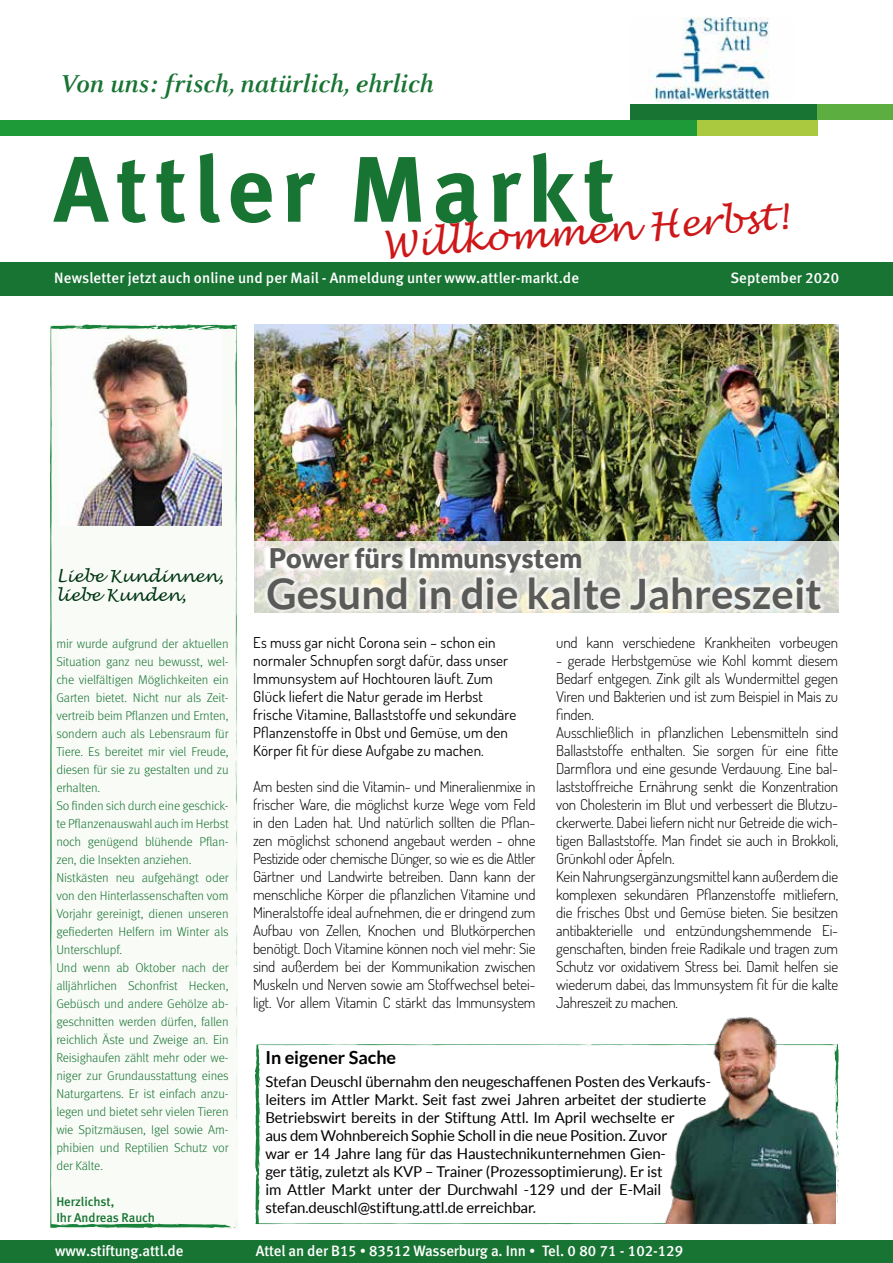
<style>
.page{position:relative;width:893px;height:1263px;background:#fff}
.page>*{position:absolute;margin:0;border:0;box-sizing:border-box;transform-origin:0 0}
.t1{font:93px "Meta Bold LF";letter-spacing:.08em;color:#187433}
.t2{font:700 42px "Lato";color:#5a5a59}
.t3{font:italic 36px "Lucida Handwriting";color:#cd1719}
.t4{font:italic 700 27px "Celeste OT";color:#187433}
.t5{font:900 27px "Lato";color:#5a5a59}
.t6{font:700 18px "Lato";color:#000}
.t7{font:italic 16.5px/19.8px "Lucida Handwriting";color:#003511}
.t8{font:300 15px/18px "Dosis";letter-spacing:-.01em;color:#000}
.t9{font:15px/18px "Lato";letter-spacing:-.01em;color:#000}
.t10{font:15px/18px "Dosis";letter-spacing:.01em;color:#000}
.t11{font:15px "Meta Medium LF";letter-spacing:.005em;color:#fff}
.t12{font:300 12.75px/18px "Meta";letter-spacing:-.01em;color:#187433}
.t13{font:500 12.75px/15.8px "Meta";color:#187433}
.s1{font-family:"Meta";font-weight:300}
</style>
<div class="page">
<img style="left:254px;top:324px;width:585px;height:217px">
<div style="left:50px;top:324px;width:187px;height:904px;background:#f8fbf6"></div>
<svg style="left:74px;top:327px;width:7px;height:3px"></svg>
<svg style="left:236px;top:730px;width:1px;height:163px"></svg>
<svg style="left:236px;top:631px;width:1px;height:71px"></svg>
<svg style="left:236px;top:524px;width:1px;height:33px"></svg>
<svg style="left:188px;top:324px;width:7px;height:6px"></svg>
<svg style="left:228px;top:1218px;width:9px;height:11px"></svg>
<svg style="left:51px;top:592px;width:1px;height:15px"></svg>
<svg style="left:52px;top:707px;width:1px;height:17px"></svg>
<div style="left:0;top:120px;width:697px;height:15px;background:#1e9b38"></div>
<div style="left:630px;top:104px;width:188px;height:16px;background:#187433"></div>
<div style="left:697px;top:120px;width:121px;height:15px;background:#aac93e"></div>
<div style="left:818px;top:105px;width:75px;height:15px;background:#5dae41"></div>
<img style="left:648px;top:18px;width:122px;height:84px">
<img style="left:60px;top:331px;width:161px;height:195px">
<div style="left:0;top:1240px;width:893px;height:23px;background:#187433"></div>
<div style="left:0;top:262px;width:893px;height:34px;background:#187433"></div>
<svg style="left:254px;top:541px;width:585px;height:71px;background:#d8ded8"></svg>
<div style="left:264px;top:574px;width:561px;height:39px;background:#fff;opacity:.55"></div>
<svg style="left:262px;top:545px;width:319px;height:32px"></svg>
<svg style="left:255px;top:1044px;width:584px;height:180px"></svg>
<svg style="left:329px;top:1045px;width:21px;height:1px"></svg>
<svg style="left:836px;top:1105px;width:3px;height:103px"></svg>
<svg style="left:836px;top:1075px;width:3px;height:21px"></svg>
<svg style="left:828px;top:1222px;width:11px;height:3px"></svg>
<svg style="left:255px;top:1089px;width:5px;height:11px"></svg>
<img style="left:656px;top:1017px;width:180px;height:206px">
<h3 class="t4" style="left:60px;top:68px;width:374px">Von uns: frisch, natürlich, ehrlich</h3>
<h1 class="t1" style="left:54px;top:131px;width:562px">Attler Markt</h1>
<h3 class="t3" style="left:381px;top:224px;width:408px;rotate:-4deg">Willkommen Herbst!</h3>
<p class="t11" style="left:54px;top:269px;width:526px">Newsletter jetzt auch online und per Mail - Anmeldung unter www.attler-markt.de</p>
<p class="t11" style="left:730px;top:269px;width:110px">September 2020</p>
<p class="t7" style="left:56px;top:566px;width:169px">Liebe Kundinnen, liebe Kunden,</p>
<p class="t12" style="left:56px;top:634px;width:174px">mir wurde aufgrund der aktuellen<br>Situation ganz neu bewusst, wel&shy;che vielfältigen Möglichkeiten ein<br>Garten bietet. Nicht nur als Zeit&shy;vertreib beim Pflanzen und Ernten, sondern auch als Lebensraum für<br>Tiere. Es bereitet mir viel Freude, diesen für sie zu gestalten und zu erhalten.<br>So finden sich durch eine geschick&shy;te Pflanzenauswahl auch im Herbst noch genügend blühende Pflan&shy;zen, die Insekten anziehen.<br>Nistkästen neu aufgehängt oder von den Hinterlassenschaften vom<br>Vorjahr gereinigt, dienen unseren gefiederten Helfern im Winter als<br>Unterschlupf.<br>Und wenn ab Oktober nach der alljährlichen Schonfrist Hecken,<br>Gebüsch und andere Gehölze ab&shy;geschnitten werden dürfen, fallen reichlich Äste und Zweige an. Ein<br>Reisighaufen zählt mehr oder we&shy;niger zur Grundausstattung eines<br>Naturgartens. Er ist einfach anzu&shy;legen und bietet sehr vielen Tieren wie Spitzmäusen, Igel sowie Am&shy;phibien und Reptilien Schutz vor der Kälte.</p>
<p class="t13" style="left:56px;top:1194px;width:100px">Herzlichst,<br>Ihr Andreas Rauch</p>
<h3 class="t5" style="left:269px;top:542px;width:315px">Power fürs Immunsystem</h3>
<h2 class="t2" style="left:266px;top:569px;width:557px">Gesund in die kalte Jahreszeit</h2>
<p class="t10" style="left:253px;top:633px;width:265px">Es muss gar nicht Corona sein – schon ein normaler Schnupfen sorgt dafür, dass unser Immunsystem auf Hochtouren läuft. Zum Glück liefert die Natur gerade im Herbst frische Vitamine, Ballaststoffe und sekundäre Pflanzenstoffe in Obst und Gemüse, um den Körper fit für diese Aufgabe zu machen.</p>
<p class="t8" style="left:253px;top:777px;width:284px;text-align:justify">Am besten sind die Vitamin- und Mineralienmixe in frischer Ware, die möglichst kurze Wege vom Feld in den Laden hat. Und natürlich sollten die Pflan&shy;zen möglichst schonend angebaut werden - ohne Pestizide oder chemische Dünger, so wie es die Attler Gärtner und Landwirte betreiben. Dann kann der menschliche Körper die pflanzlichen Vitamine und Mineralstoffe ideal aufnehmen, die er dringend zum Aufbau von Zellen, Knochen und Blutkörperchen benötigt. Doch Vitamine können noch viel mehr: Sie sind außerdem bei der Kommunikation zwischen Muskeln und Nerven sowie am Stoffwechsel betei&shy;ligt. Vor allem Vitamin C stärkt das Immunsystem</p>
<p class="t8" style="left:556px;top:633px;width:284px">und kann verschiedene Krankheiten vorbeugen</p>
<p class="t8" style="left:556px;top:651px;width:284px">- gerade Herbstgemüse wie Kohl kommt diesem Bedarf entgegen. Zink gilt als Wundermittel gegen Viren und Bakterien und ist zum Beispiel in Mais zu finden.<br>Ausschließlich in pflanzlichen Lebensmitteln sind Ballaststoffe enthalten. Sie sorgen für eine fitte Darmflora und eine gesunde Verdauung. Eine bal&shy;laststoffreiche Ernährung senkt die Konzentration von Cholesterin im Blut und verbessert die Blutzu&shy;ckerwerte. Dabei liefern nicht nur Getreide die wich&shy;tigen Ballaststoffe. Man findet sie auch in Brokkoli, Grünkohl oder Äpfeln.<br>Kein Nahrungsergänzungsmittel kann außerdem die komplexen sekundären Pflanzenstoffe mitliefern, die frisches Obst und Gemüse bieten. Sie besitzen antibakterielle und entzündungshemmende Ei&shy;genschaften, binden freie Radikale und tragen zum Schutz vor oxidativem Stress bei. Damit helfen sie wiederum dabei, das Immunsystem fit für die kalte Jahreszeit zu machen.</p>
<p class="t6" style="left:265px;top:1047px;width:132px">In eigener Sache</p>
<p class="t9" style="left:265px;top:1072px;width:447px">Stefan Deuschl übernahm den neugeschaffenen Posten des Verkaufs&shy;leiters im Attler Markt. Seit fast zwei Jahren arbeitet der studierte Betriebswirt bereits in der Stiftung Attl. Im April wechselte er<br>aus dem Wohnbereich Sophie Scholl in die neue Position. Zuvor<br>war er 14 Jahre lang für das Haustechnikunternehmen Gien-<br>ger tätig, zuletzt als KVP – Trainer (Prozessoptimierung). Er ist<br>im Attler Markt unter der Durchwahl -129 und der E-Mail stefan.deuschl@stiftung.attl.de erreichbar.</p>
<p class="t11" style="left:55px;top:1242px;width:130px">www.stiftung.attl.de</p>
<p class="t11" style="left:256px;top:1242px;width:429px">Attel an der B15 <span class="s1">•</span> 83512 Wasserburg a. Inn <span class="s1">•</span> Tel. 0 80 71 - 102-129</p>
</div>
